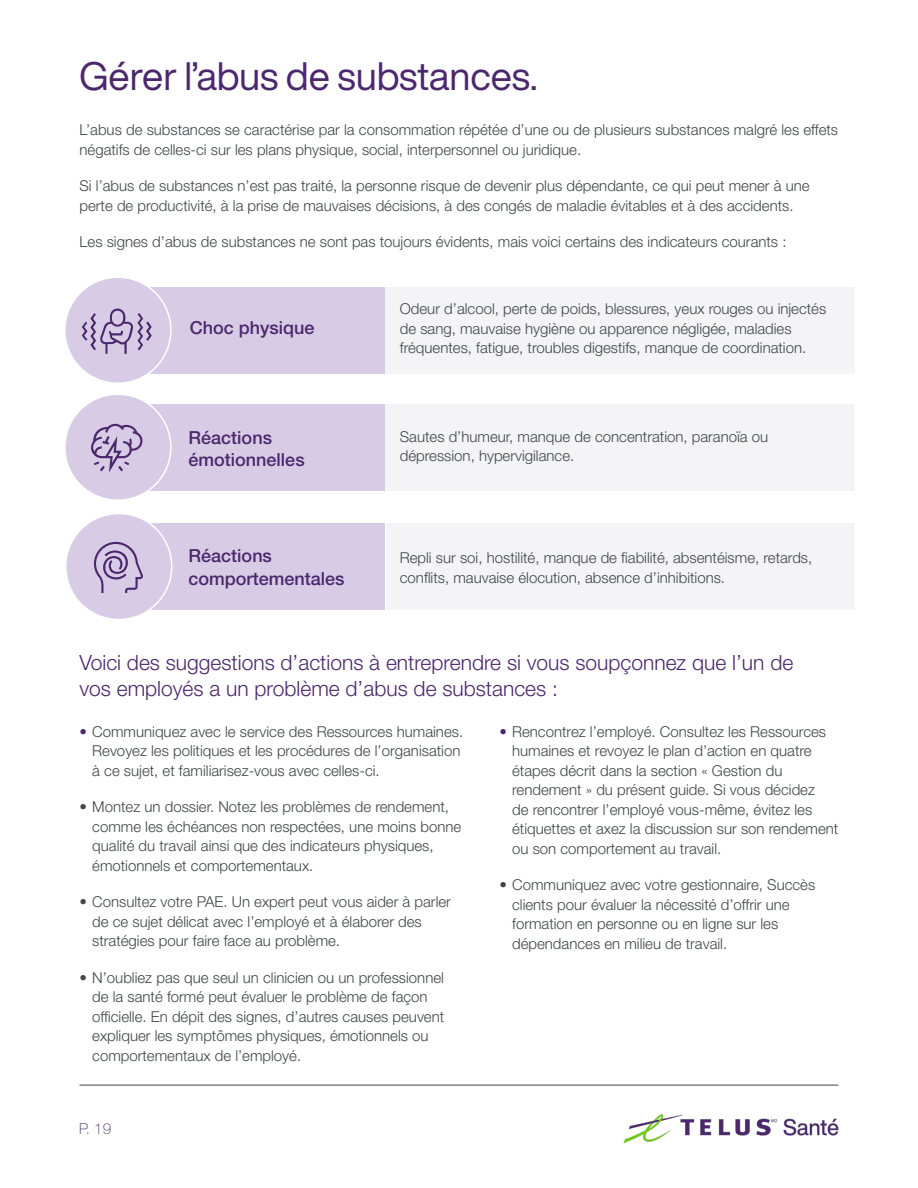
<style>
.page{position:relative;width:918px;height:1188px;background:#fff}
.page>*{position:absolute;margin:0;border:0;box-sizing:border-box;transform-origin:0 0}
.t1{font:39px "Helvetica Now Display";color:#4b286d}
.t2{font:300 21px/25.5px "Helvetica Neue LT Std";color:#4b286d}
.t3{font:500 18px/22.5px "Helvetica Neue LT Std";color:#4b286d}
.t4{font:300 15px/19.5px "Helvetica Neue LT Std";color:#414547}
.t5{font:100 15px "Helvetica Neue LT Std";color:#4b286c}
.s1{color:#4b286d}
</style>
<div class="page">
<img style="left:623px;top:1114px;width:216px;height:30px">
<hr style="left:80px;top:1085px;width:758px;height:1px;background:#414547">
<div style="left:385px;top:287px;width:469px;height:87px;background:#f4f4f7"></div>
<div style="left:385px;top:404px;width:469px;height:87px;background:#f4f4f7"></div>
<div style="left:386px;top:523px;width:468px;height:87px;background:#f4f4f7"></div>
<div style="left:123px;top:287px;width:262px;height:87px;background:#d8cbe5"></div>
<div style="left:123px;top:404px;width:262px;height:87px;background:#d8cbe5"></div>
<div style="left:65px;top:277px;width:106px;height:106px;background:#d8cbe5;border-radius:50%"></div>
<div style="left:64px;top:276px;width:108px;height:108px;border:2px solid #fff;border-radius:50%"></div>
<div style="left:65px;top:394px;width:106px;height:106px;background:#d8cbe5;border-radius:50%"></div>
<div style="left:64px;top:393px;width:108px;height:108px;border:2px solid #fff;border-radius:50%"></div>
<div style="left:124px;top:523px;width:261px;height:87px;background:#d8cbe5"></div>
<div style="left:66px;top:514px;width:106px;height:106px;background:#d8cbe5;border-radius:50%"></div>
<div style="left:65px;top:513px;width:107px;height:107px;border:2px solid #fff;border-radius:50%"></div>
<svg style="left:82px;top:309px;width:70px;height:45px"></svg>
<svg style="left:91px;top:424px;width:51px;height:48px"></svg>
<svg style="left:94px;top:542px;width:49px;height:51px"></svg>
<h1 class="t1" style="left:80px;top:50px;width:459px">Gérer l’abus de substances.</h1>
<p class="t4" style="left:80px;top:120px;width:760px">L’abus de substances se caractérise par la consommation répétée d’une ou de plusieurs substances malgré les effets négatifs de celles-ci sur les plans physique, social, interpersonnel ou juridique.</p>
<p class="t4" style="left:80px;top:176px;width:732px">Si l’abus de substances n’est pas traité, la personne risque de devenir plus dépendante, ce qui peut mener à une perte de productivité, à la prise de mauvaises décisions, à des congés de maladie évitables et à des accidents.</p>
<p class="t4" style="left:80px;top:232px;width:709px">Les signes d’abus de substances ne sont pas toujours évidents, mais voici certains des indicateurs courants :</p>
<p class="t3" style="left:190px;top:316px;width:126px">Choc physique</p>
<p class="t3" style="left:189px;top:426px;width:118px">Réactions émotionnelles</p>
<p class="t3" style="left:189px;top:545px;width:158px">Réactions comportementales</p>
<p class="t4" style="left:400px;top:299px;width:428px">Odeur d’alcool, perte de poids, blessures, yeux rouges ou injectés de sang, mauvaise hygiène ou apparence négligée, maladies fréquentes, fatigue, troubles digestifs, manque de coordination.</p>
<p class="t4" style="left:400px;top:426px;width:370px">Sautes d’humeur, manque de concentration, paranoïa ou dépression, hypervigilance.</p>
<p class="t4" style="left:400px;top:548px;width:414px">Repli sur soi, hostilité, manque de fiabilité, absentéisme, retards, conflits, mauvaise élocution, absence d’inhibitions.</p>
<h2 class="t2" style="left:80px;top:650px;width:715px">Voici des suggestions d’actions à entreprendre si vous soupçonnez que l’un de vos employés a un problème d’abus de substances :</h2>
<p class="t4" style="left:512px;top:721px;width:328px;text-indent:-13px"><span class="s1">•</span> Rencontrez l’employé. Consultez les Ressources humaines et revoyez le plan d’action en quatre étapes décrit dans la section « Gestion du rendement » du présent guide. Si vous décidez<br>de rencontrer l’employé vous-même, évitez les étiquettes et axez la discussion sur son rendement ou son comportement au travail.</p>
<p class="t4" style="left:512px;top:875px;width:305px;text-indent:-13px">• Communiquez avec votre gestionnaire, Succès clients pour évaluer la nécessité d’offrir une formation en personne ou en ligne sur les dépendances en milieu de travail.</p>
<p class="t4" style="left:92px;top:721px;width:372px;text-indent:-13px"><span class="s1">•</span> Communiquez avec le service des Ressources humaines.<br>Revoyez les politiques et les procédures de l’organisation à ce sujet, et familiarisez-vous avec celles-ci.</p>
<p class="t4" style="left:92px;top:797px;width:370px;text-indent:-13px">• Montez un dossier. Notez les problèmes de rendement, comme les échéances non respectées, une moins bonne qualité du travail ainsi que des indicateurs physiques, émotionnels et comportementaux.</p>
<p class="t4" style="left:92px;top:892px;width:360px;text-indent:-13px">• Consultez votre PAE. Un expert peut vous aider à parler de ce sujet délicat avec l’employé et à élaborer des stratégies pour faire face au problème.</p>
<p class="t4" style="left:92px;top:967px;width:354px;text-indent:-13px">• N’oubliez pas que seul un clinicien ou un professionnel de la santé formé peut évaluer le problème de façon officielle. En dépit des signes, d’autres causes peuvent expliquer les symptômes physiques, émotionnels ou comportementaux de l’employé.</p>
<p class="t5" style="left:79px;top:1120px;width:33px">P. 19</p>
</div>
